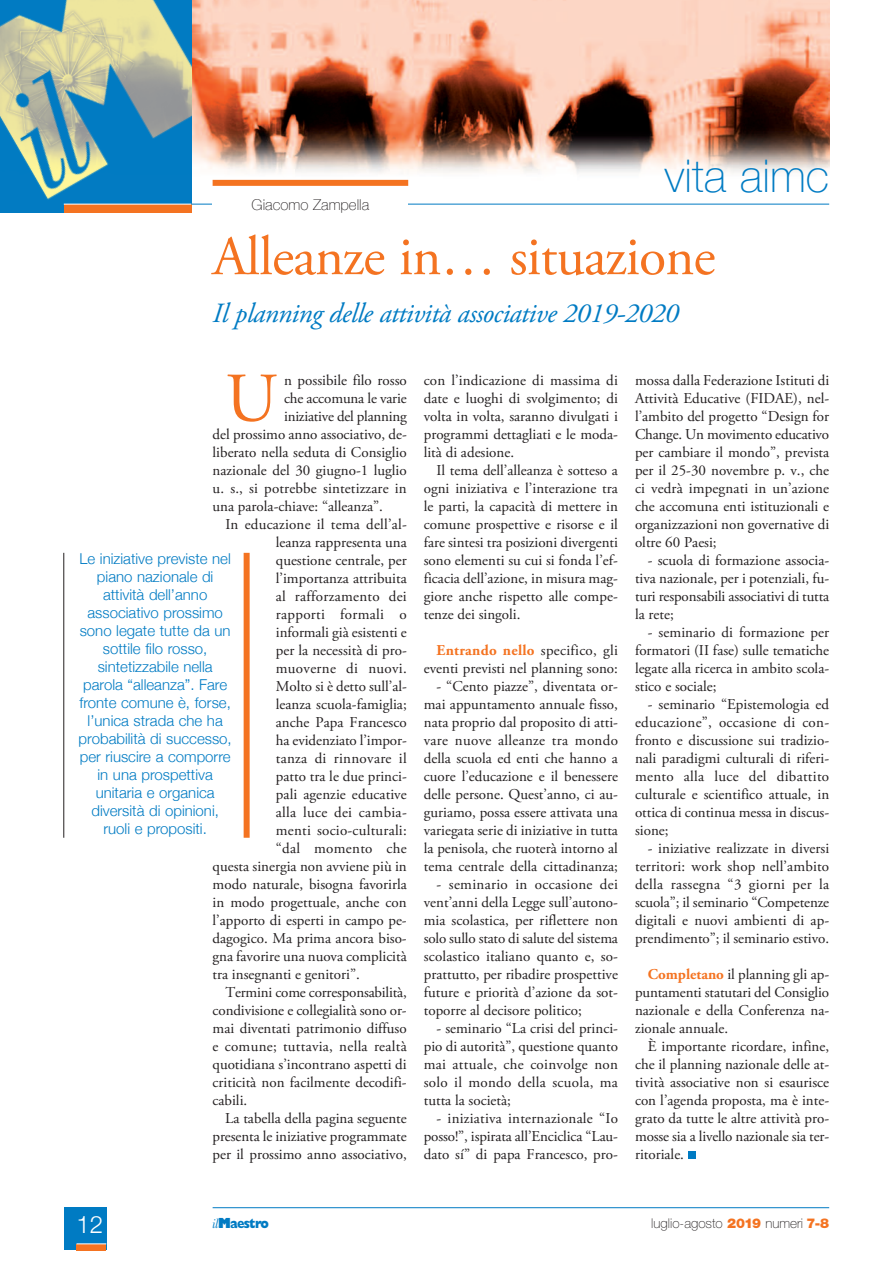
<style>
.page{position:relative;width:893px;height:1263px;background:#fff}
.page>*{position:absolute;margin:0;border:0;box-sizing:border-box;transform-origin:0 0}
.t1{font:69.45px "Adobe Garamond Pro";color:#f47321}
.t2{font:55.5px "Adobe Garamond Pro";letter-spacing:-.015em;color:#f47321}
.t3{font:100 45px "Helvetica Neue";color:#007bc3}
.t4{font:italic 27.75px "Adobe Garamond Pro";letter-spacing:-.02em;color:#007bc3}
.t5{font:300 24px "Helvetica Neue";color:#fff}
.t6{font:15px/18px "Adobe Garamond Pro";color:#231f20;text-align:justify}
.t7{font:300 15px/18px "Helvetica Neue";color:#007bc3;text-align:center}
.t8{font:15px "Adobe Garamond Pro";letter-spacing:.02em;color:#231f20}
.t9{font:100 15px "Helvetica Neue";color:#231f20}
.t10{font:100 13.5px "Helvetica Neue";color:#231f20}
.t11{font:800 13.5px "Gill Sans";letter-spacing:-.055em;color:#007bc3;scale:.9 1}
.s1{font-weight:700;color:#f47321}
.s2{font-family:"Bodoni";font-weight:400;font-style:italic}
.s3{font-style:inherit}
.s4{font-weight:900;color:#f47321}
</style>
<div class="page">
<hr style="left:213px;top:1207px;width:616px;height:1px;background:#007bc3">
<div style="left:64px;top:1208px;width:42px;height:42px;background:#007bc3"></div>
<div style="left:77px;top:1244px;width:29px;height:6px;background:#f47321"></div>
<svg style="left:77px;top:1243px;width:29px;height:1px"></svg>
<img style="left:191px;top:0;width:638px;height:213px">
<img style="left:0;top:0;width:191px;height:213px">
<div style="left:64px;top:204px;width:127px;height:9px;background:#f47321"></div>
<hr style="left:64px;top:204px;width:127px;height:1px;background:#fff">
<hr style="left:191px;top:204px;width:638px;height:1px;background:#007bc3">
<div style="left:213px;top:183px;width:195px;height:42px;background:#fff"></div>
<div style="left:213px;top:180px;width:195px;height:6px;background:#f47321"></div>
<hr style="left:63px;top:553px;width:1px;height:285px;background:#231f20">
<div style="left:244px;top:553px;width:6px;height:285px;background:#f47321"></div>
<div style="left:688px;top:1151px;width:7px;height:8px;background:#007bc3"></div>
<p class="t9" style="left:252px;top:195px;width:119px">Giacomo Zampella</p>
<h3 class="t3" style="left:664px;top:149px;width:166px">vita aimc</h3>
<h2 class="t2" style="left:213px;top:234px;width:504px">Alleanze in… situazione</h2>
<h3 class="t4" style="left:213px;top:302px;width:467px">Il planning delle attività associative 2019-2020</h3>
<h1 class="t1" style="left:225px;top:371px;width:53px">U</h1>
<p class="t6" style="left:284px;top:372px;width:124px">n possibile filo rosso</p>
<p class="t6" style="left:284px;top:390px;width:124px">che accomuna le varie</p>
<p class="t6" style="left:284px;top:408px;width:124px">iniziative del planning</p>
<p class="t6" style="left:213px;top:426px;width:196px">del prossimo anno associativo, de-</p>
<p class="t6" style="left:213px;top:444px;width:196px">liberato nella seduta di Consiglio</p>
<p class="t6" style="left:213px;top:462px;width:196px">nazionale del 30 giugno-1 luglio</p>
<p class="t6" style="left:213px;top:480px;width:196px">u. s., si potrebbe sintetizzare in</p>
<p class="t6" style="left:213px;top:498px;width:172px">una parola-chiave: “alleanza”.</p>
<p class="t6" style="left:225px;top:516px;width:183px">In educazione il tema dell’al-</p>
<p class="t6" style="left:276px;top:534px;width:132px">leanza rappresenta una</p>
<p class="t6" style="left:276px;top:552px;width:132px">questione centrale, per</p>
<p class="t6" style="left:276px;top:570px;width:132px">l’importanza attribuita</p>
<p class="t8" style="left:276px;top:590px;width:132px">al rafforzamento dei</p>
<p class="t8" style="left:276px;top:608px;width:132px">rapporti formali o</p>
<p class="t6" style="left:276px;top:624px;width:132px">informali già esistenti e</p>
<p class="t6" style="left:276px;top:642px;width:132px">per la necessità di pro-</p>
<p class="t8" style="left:276px;top:662px;width:132px">muoverne di nuovi.</p>
<p class="t6" style="left:276px;top:678px;width:132px">Molto si è detto sull’al-</p>
<p class="t6" style="left:276px;top:696px;width:132px">leanza scuola-famiglia;</p>
<p class="t6" style="left:276px;top:714px;width:132px">anche Papa Francesco</p>
<p class="t6" style="left:276px;top:732px;width:132px">ha evidenziato l’impor-</p>
<p class="t8" style="left:276px;top:752px;width:132px">tanza di rinnovare il</p>
<p class="t6" style="left:276px;top:768px;width:132px">patto tra le due princi-</p>
<p class="t6" style="left:276px;top:786px;width:132px">pali agenzie educative</p>
<p class="t8" style="left:276px;top:806px;width:132px">alla luce dei cambia-</p>
<p class="t6" style="left:276px;top:822px;width:132px">menti socio-culturali:</p>
<p class="t8" style="left:276px;top:842px;width:132px">“dal momento che</p>
<p class="t6" style="left:213px;top:858px;width:196px">questa sinergia non avviene più in</p>
<p class="t6" style="left:213px;top:876px;width:196px">modo naturale, bisogna favorirla</p>
<p class="t6" style="left:213px;top:894px;width:196px">in modo progettuale, anche con</p>
<p class="t6" style="left:213px;top:912px;width:196px">l’apporto di esperti in campo pe-</p>
<p class="t6" style="left:213px;top:930px;width:196px">dagogico. Ma prima ancora biso-</p>
<p class="t6" style="left:213px;top:948px;width:196px">gna favorire una nuova complicità</p>
<p class="t6" style="left:213px;top:966px;width:149px">tra insegnanti e genitori”.</p>
<p class="t6" style="left:225px;top:984px;width:183px">Termini come corresponsabilità,</p>
<p class="t6" style="left:213px;top:1002px;width:196px">condivisione e collegialità sono or-</p>
<p class="t6" style="left:213px;top:1020px;width:196px">mai diventati patrimonio diffuso</p>
<p class="t8" style="left:213px;top:1040px;width:196px">e comune; tuttavia, nella realtà</p>
<p class="t6" style="left:213px;top:1056px;width:196px">quotidiana s’incontrano aspetti di</p>
<p class="t6" style="left:213px;top:1074px;width:196px">criticità non facilmente decodifi-</p>
<p class="t6" style="left:213px;top:1092px;width:36px">cabili.</p>
<p class="t6" style="left:225px;top:1110px;width:183px">La tabella della pagina seguente</p>
<p class="t6" style="left:213px;top:1128px;width:196px">presenta le iniziative programmate</p>
<p class="t6" style="left:213px;top:1146px;width:196px">per il prossimo anno associativo,</p>
<p class="t7" style="left:79px;top:549px;width:155px">le iniziative previste nel piano nazionale di attività dell’anno associativo prossimo sono legate tutte da un sottile filo rosso, sintetizzabile nella parola “alleanza”. Fare fronte comune è, forse, l’unica strada che ha probabilità di successo, per riuscire a comporre in una prospettiva unitaria e organica diversità di opinioni, ruoli e propositi.</p>
<p class="t6" style="left:424px;top:372px;width:196px">con l’indicazione di massima di date e luoghi di svolgimento; di volta in volta, saranno divulgati i programmi dettagliati e le moda&shy;lità di adesione.</p>
<p class="t6" style="left:424px;top:462px;width:196px;text-indent:13px">Il tema dell’alleanza è sotteso a ogni iniziativa e l’interazione tra le parti, la capacità di mettere in comune prospettive e risorse e il fare sintesi tra posizioni divergenti sono elementi su cui si fonda l’ef&shy;ficacia dell’azione, in misura mag&shy;giore anche rispetto alle compe&shy;tenze dei singoli.</p>
<p class="t6" style="left:424px;top:642px;width:196px;text-align:right"><span class="s1">Entrando nello</span> specifico, gli eventi previsti nel planning sono:</p>
<p class="t6" style="left:424px;top:678px;width:196px;text-indent:13px">- “Cento piazze”, diventata or&shy;mai appuntamento annuale fisso, nata proprio dal proposito di atti&shy;vare nuove alleanze tra mondo della scuola ed enti che hanno a cuore l’educazione e il benessere delle persone. Quest’anno, ci au&shy;guriamo, possa essere attivata una variegata serie di iniziative in tutta la penisola, che ruoterà intorno al tema centrale della cittadinanza;</p>
<p class="t6" style="left:424px;top:876px;width:196px;text-indent:13px">- seminario in occasione dei vent’anni della Legge sull’autono&shy;mia scolastica, per riflettere non solo sullo stato di salute del sistema scolastico italiano quanto e, so&shy;prattutto, per ribadire prospettive future e priorità d’azione da sot&shy;toporre al decisore politico;</p>
<p class="t6" style="left:424px;top:1020px;width:196px;text-indent:13px">- seminario “La crisi del princi&shy;pio di autorità”, questione quanto mai attuale, che coinvolge non solo il mondo della scuola, ma tutta la società;</p>
<p class="t6" style="left:424px;top:1110px;width:196px;text-indent:13px">- iniziativa internazionale “Io posso!”, ispirata all’Enciclica “Lau&shy;dato sí” di papa Francesco, pro-</p>
<p class="t6" style="left:635px;top:372px;width:196px">mossa dalla Federazione Istituti di Attività Educative (FIDAE), nel&shy;l’ambito del progetto “Design for Change. Un movimento educativo per cambiare il mondo”, prevista per il 25-30 novembre p. v., che ci vedrà impegnati in un’azione che accomuna enti istituzionali e organizzazioni non governative di oltre 60 Paesi;</p>
<p class="t6" style="left:635px;top:552px;width:196px;text-indent:13px">- scuola di formazione associa&shy;tiva nazionale, per i potenziali, fu&shy;turi responsabili associativi di tutta la rete;</p>
<p class="t6" style="left:635px;top:624px;width:196px;text-indent:13px">- seminario di formazione per formatori (II fase) sulle tematiche legate alla ricerca in ambito scola&shy;stico e sociale;</p>
<p class="t6" style="left:635px;top:696px;width:196px;text-indent:13px">- seminario “Epistemologia ed educazione”, occasione di con&shy;fronto e discussione sui tradizio&shy;nali paradigmi culturali di riferi&shy;mento alla luce del dibattito culturale e scientifico attuale, in ottica di continua messa in discus&shy;sione;</p>
<p class="t6" style="left:635px;top:840px;width:196px;text-indent:13px">- iniziative realizzate in diversi territori: work shop nell’ambito della rassegna “3 giorni per la scuola”; il seminario “Competenze digitali e nuovi ambienti di ap&shy;prendimento”; il seminario estivo.</p>
<p class="t6" style="left:635px;top:966px;width:196px;text-indent:13px"><span class="s1">Completano</span> il planning gli ap&shy;puntamenti statutari del Consiglio nazionale e della Conferenza na&shy;zionale annuale.</p>
<p class="t6" style="left:635px;top:1038px;width:196px;text-indent:13px">È importante ricordare, infine, che il planning nazionale delle at&shy;tività associative non si esaurisce con l’agenda proposta, ma è inte&shy;grato da tutte le altre attività pro&shy;mosse sia a livello nazionale sia ter&shy;ritoriale.</p>
<h3 class="t5" style="left:77px;top:1210px;width:28px">12</h3>
<p class="t11" style="left:213px;top:1218px;width:64px"><span class="s2">il</span><span class="s3">M</span>aestro</p>
<p class="t10" style="left:651px;top:1218px;width:179px">luglio-agosto <span class="s4">2019</span> numeri <span class="s4">7-8</span></p>
</div>
